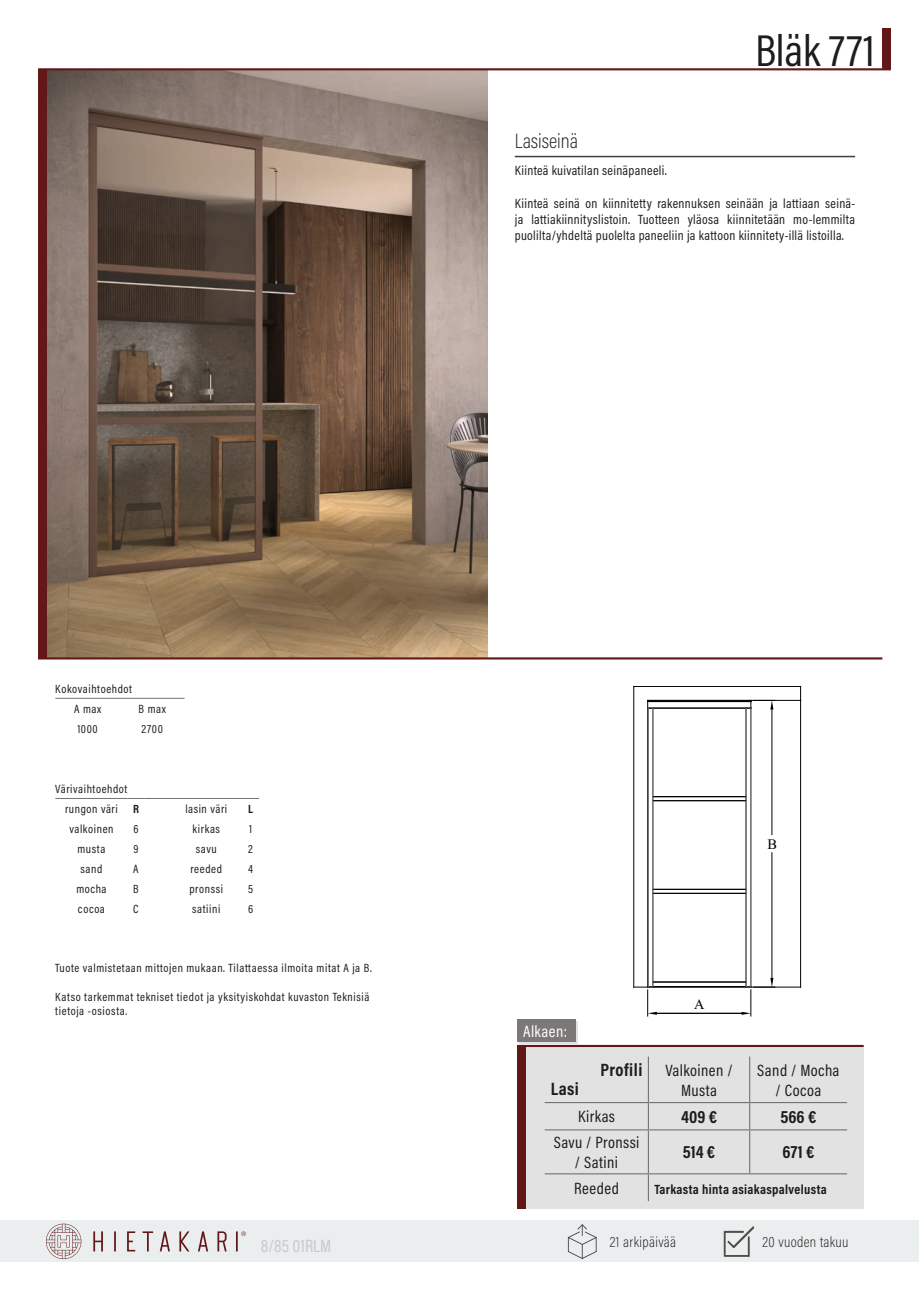
<style>
.page{position:relative;width:919px;height:1289px;background:#fff}
.page>*{position:absolute;margin:0;border:0;box-sizing:border-box;transform-origin:0 0}
.t1{font:45px "Acumin Pro Cond";color:#1d1d1b}
.t2{font:200 21px "Acumin Pro Cond";color:#1d1d1b}
.t3{font:700 18px "Acumin Pro Cond";letter-spacing:.02em;color:#1d1d1b}
.t4{font:18px "Acumin Pro Cond";color:#c7cacc}
.t5{font:16.5px/19.8px "Acumin Pro Cond";letter-spacing:.025em;color:#1d1d1b;text-align:center}
.t6{font:16.5px "Acumin Pro Cond";letter-spacing:.025em;color:#fff}
.t7{font:200 15px "Acumin Pro Cond";letter-spacing:.025em;color:#1d1d1b}
.t8{font:14.4px "Times New Roman";color:#020203}
.t9{font:13.5px/16.2px "Acumin Pro Cond";letter-spacing:.025em;color:#1d1d1b;text-align:justify}
.t10{font:700 13.5px "Acumin Pro Cond";letter-spacing:.025em;color:#1d1d1b}
.t11{font:12px/14.4px "Acumin Pro Cond";letter-spacing:.05em;color:#1d1d1b}
.t12{font:700 12px "Acumin Pro Cond";color:#1d1d1b}
</style>
<div class="page">
<img style="left:47px;top:70px;width:440px;height:587px">
<div style="left:0;top:1220px;width:918px;height:42px;background:#eaeeef"></div>
<hr style="left:38px;top:657px;width:844px;height:2px;background:#621817">
<hr style="left:38px;top:68px;width:852px;height:2px;background:#621817">
<div style="left:38px;top:69px;width:9px;height:589px;background:#621817"></div>
<div style="left:882px;top:29px;width:8px;height:40px;background:#621817"></div>
<hr style="left:55px;top:698px;width:65px;height:1px;background:#737373">
<hr style="left:120px;top:698px;width:64px;height:1px;background:#737373">
<hr style="left:514px;top:156px;width:341px;height:1px;background:#3d4041">
<svg style="left:114px;top:1231px;width:2px;height:20px"></svg>
<svg style="left:93px;top:1231px;width:10px;height:20px"></svg>
<svg style="left:160px;top:1231px;width:10px;height:20px"></svg>
<svg style="left:198px;top:1231px;width:10px;height:20px"></svg>
<svg style="left:127px;top:1231px;width:8px;height:20px"></svg>
<svg style="left:143px;top:1231px;width:10px;height:20px"></svg>
<svg style="left:179px;top:1231px;width:10px;height:20px"></svg>
<svg style="left:217px;top:1231px;width:10px;height:20px"></svg>
<svg style="left:46px;top:1223px;width:35px;height:35px"></svg>
<svg style="left:236px;top:1231px;width:10px;height:20px"></svg>
<hr style="left:55px;top:798px;width:73px;height:1px;background:#737373">
<svg style="left:128px;top:798px;width:42px;height:1px"></svg>
<hr style="left:170px;top:798px;width:72px;height:1px;background:#737373">
<svg style="left:242px;top:798px;width:17px;height:1px"></svg>
<svg style="left:723px;top:1226px;width:31px;height:31px"></svg>
<hr style="left:647px;top:700px;width:153px;height:1px;background:#020203">
<hr style="left:647px;top:700px;width:1px;height:287px;background:#020203">
<hr style="left:633px;top:686px;width:1px;height:301px;background:#020203">
<hr style="left:633px;top:686px;width:167px;height:1px;background:#020203">
<svg style="left:800px;top:686px;width:1px;height:14px"></svg>
<hr style="left:750px;top:986px;width:50px;height:1px;background:#020203">
<hr style="left:800px;top:700px;width:1px;height:287px;background:#020203">
<hr style="left:647px;top:701px;width:103px;height:1px;background:#020203">
<hr style="left:647px;top:708px;width:103px;height:1px;background:#020203">
<hr style="left:647px;top:707px;width:103px;height:1px;background:#020203">
<hr style="left:652px;top:800px;width:94px;height:1px;background:#020203">
<hr style="left:652px;top:796px;width:94px;height:1px;background:#020203">
<hr style="left:652px;top:893px;width:94px;height:1px;background:#020203">
<hr style="left:652px;top:889px;width:94px;height:1px;background:#020203">
<hr style="left:652px;top:986px;width:94px;height:1px;background:#020203">
<hr style="left:652px;top:981px;width:94px;height:1px;background:#020203">
<hr style="left:652px;top:708px;width:1px;height:278px;background:#808181">
<hr style="left:648px;top:708px;width:1px;height:278px;background:#808181">
<hr style="left:745px;top:708px;width:1px;height:278px;background:#808181">
<hr style="left:750px;top:708px;width:1px;height:278px;background:#808181">
<hr style="left:656px;top:1013px;width:85px;height:1px;background:#020203">
<svg style="left:633px;top:981px;width:23px;height:35px"></svg>
<hr style="left:771px;top:852px;width:1px;height:125px;background:#020203">
<hr style="left:771px;top:709px;width:1px;height:125px;background:#020203">
<svg style="left:741px;top:977px;width:33px;height:39px"></svg>
<svg style="left:750px;top:700px;width:24px;height:9px"></svg>
<svg style="left:568px;top:1224px;width:28px;height:34px"></svg>
<div style="left:526px;top:1046px;width:337px;height:162px;background:#e2e2e3"></div>
<hr style="left:517px;top:1044px;width:346px;height:2px;background:#621817">
<div style="left:517px;top:1044px;width:9px;height:164px;background:#621817"></div>
<hr style="left:647px;top:1056px;width:2px;height:45px;background:#737373">
<hr style="left:544px;top:1101px;width:104px;height:2px;background:#737373">
<hr style="left:648px;top:1101px;width:101px;height:2px;background:#737373">
<hr style="left:647px;top:1103px;width:2px;height:26px;background:#737373">
<hr style="left:749px;top:1101px;width:98px;height:2px;background:#737373">
<hr style="left:544px;top:1129px;width:104px;height:1px;background:#737373">
<hr style="left:648px;top:1129px;width:101px;height:1px;background:#737373">
<hr style="left:647px;top:1130px;width:2px;height:43px;background:#737373">
<hr style="left:749px;top:1129px;width:98px;height:1px;background:#737373">
<hr style="left:544px;top:1173px;width:104px;height:1px;background:#737373">
<hr style="left:648px;top:1173px;width:101px;height:1px;background:#737373">
<hr style="left:647px;top:1174px;width:2px;height:27px;background:#737373">
<hr style="left:749px;top:1173px;width:98px;height:1px;background:#737373">
<hr style="left:749px;top:1056px;width:1px;height:45px;background:#737373">
<svg style="left:749px;top:1103px;width:1px;height:26px"></svg>
<hr style="left:749px;top:1130px;width:1px;height:43px;background:#737373">
<div style="left:519px;top:1020px;width:58px;height:23px;background:#7b7877"></div>
<div style="left:517px;top:1019px;width:58px;height:22px;background:#7b7877"></div>
<h1 class="t1" style="left:755px;top:21px;width:121px">Bläk 771</h1>
<h2 class="t2" style="left:514px;top:127px;width:65px">Lasiseinä</h2>
<p class="t9" style="left:514px;top:162px;width:153px">Kiinteä kuivatilan seinäpaneeli.</p>
<p class="t9" style="left:514px;top:195px;width:342px">Kiinteä seinä on kiinnitetty rakennuksen seinään ja lattiaan seinä&shy;ja lattiakiinnityslistoin. Tuotteen yläosa kiinnitetään mo-lemmilta puolilta/yhdeltä puolelta paneeliin ja kattoon kiinnitety-illä listoilla.</p>
<p class="t11" style="left:55px;top:681px;width:78px">Kokovaihtoehdot</p>
<p class="t11" style="left:74px;top:701px;width:29px">A max</p>
<p class="t11" style="left:139px;top:701px;width:29px">B max</p>
<p class="t11" style="left:77px;top:721px;width:22px">1000</p>
<p class="t11" style="left:142px;top:721px;width:23px">2700</p>
<p class="t11" style="left:55px;top:781px;width:74px">Värivaihtoehdot</p>
<p class="t11" style="left:65px;top:801px;width:54px">rungon väri</p>
<p class="t12" style="left:133px;top:801px;width:7px">R</p>
<p class="t11" style="left:185px;top:801px;width:43px">lasin väri</p>
<p class="t12" style="left:248px;top:801px;width:6px">L</p>
<p class="t11" style="left:69px;top:821px;width:45px">valkoinen</p>
<p class="t11" style="left:133px;top:821px;width:7px">6</p>
<p class="t11" style="left:192px;top:821px;width:29px">kirkas</p>
<p class="t11" style="left:249px;top:821px;width:5px">1</p>
<p class="t11" style="left:77px;top:841px;width:29px">musta</p>
<p class="t11" style="left:133px;top:841px;width:7px">9</p>
<p class="t11" style="left:196px;top:841px;width:22px">savu</p>
<p class="t11" style="left:248px;top:841px;width:6px">2</p>
<p class="t11" style="left:81px;top:861px;width:23px">sand</p>
<p class="t11" style="left:133px;top:861px;width:7px">A</p>
<p class="t11" style="left:190px;top:861px;width:33px">reeded</p>
<p class="t11" style="left:248px;top:861px;width:6px">4</p>
<p class="t11" style="left:76px;top:881px;width:32px">mocha</p>
<p class="t11" style="left:133px;top:881px;width:7px">B</p>
<p class="t11" style="left:189px;top:881px;width:35px">pronssi</p>
<p class="t11" style="left:248px;top:881px;width:6px">5</p>
<p class="t11" style="left:78px;top:901px;width:28px">cocoa</p>
<p class="t11" style="left:133px;top:901px;width:7px">C</p>
<p class="t11" style="left:192px;top:901px;width:30px">satiini</p>
<p class="t11" style="left:248px;top:901px;width:7px">6</p>
<p class="t11" style="left:55px;top:960px;width:318px">Tuote valmistetaan mittojen mukaan. Tilattaessa ilmoita mitat A ja B.</p>
<p class="t11" style="left:55px;top:989px;width:315px">Katso tarkemmat tekniset tiedot ja yksityiskohdat kuvaston Teknisiä tietoja -osiosta.</p>
<h3 class="t4" style="left:261px;top:1233px;width:72px">8/85 01RLM</h3>
<p class="t8" style="left:767px;top:833px;width:11px">B</p>
<h3 class="t6" style="left:523px;top:1020px;width:45px">Alkaen:</h3>
<h3 class="t3" style="left:550px;top:1077px;width:30px">Lasi</h3>
<h3 class="t3" style="left:600px;top:1057px;width:43px">Profili</h3>
<p class="t8" style="left:694px;top:994px;width:12px">A</p>
<h3 class="t5" style="left:665px;top:1059px;width:69px">Valkoinen /<br>Musta</h3>
<h3 class="t5" style="left:757px;top:1059px;width:84px">Sand / Mocha / Cocoa</h3>
<h3 class="t5" style="left:578px;top:1106px;width:38px">Kirkas</h3>
<h3 class="t3" style="left:681px;top:1104px;width:38px">409 €</h3>
<h3 class="t3" style="left:780px;top:1104px;width:37px">566 €</h3>
<h3 class="t5" style="left:553px;top:1132px;width:87px">Savu / Pronssi / Satini</h3>
<h3 class="t3" style="left:682px;top:1140px;width:34px">514 €</h3>
<h3 class="t3" style="left:782px;top:1140px;width:33px">671 €</h3>
<h3 class="t5" style="left:574px;top:1177px;width:46px">Reeded</h3>
<p class="t10" style="left:654px;top:1180px;width:174px">Tarkasta hinta asiakaspalvelusta</p>
<p class="t7" style="left:609px;top:1232px;width:68px">21 arkipäivää</p>
<p class="t7" style="left:762px;top:1232px;width:88px">20 vuoden takuu</p>
</div>
